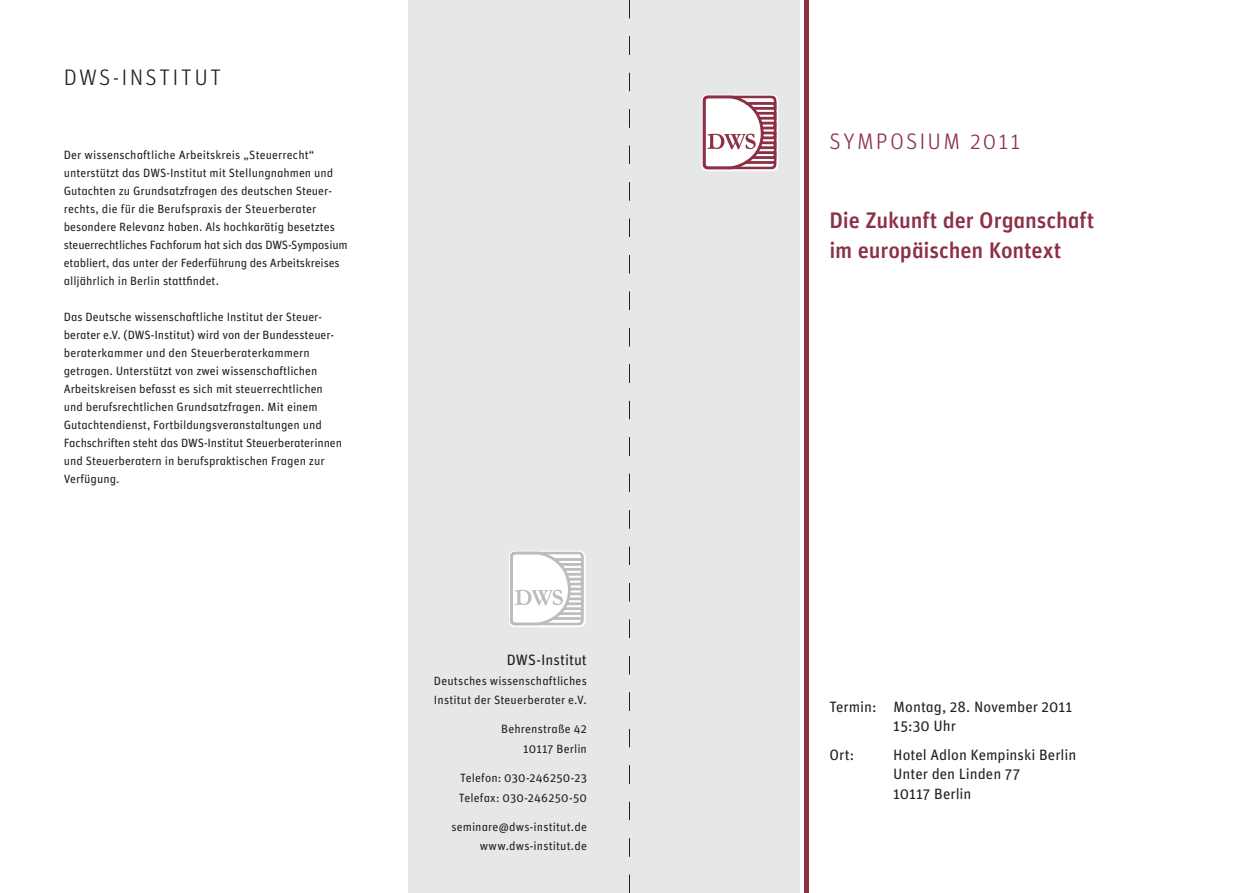
<style>
.page{position:relative;width:1259px;height:893px;background:#fff}
.page>*{position:absolute;margin:0;border:0;box-sizing:border-box;transform-origin:0 0}
.t1{font:22.5px/30px "Unit Medium Alternate";letter-spacing:-.005em;color:#8d2f45}
.t2{font:22.5px "Unit Light Alternate";letter-spacing:.09em;color:#8d2f45}
.t3{font:22.5px "Unit Light Alternate";letter-spacing:.1em;color:#231f20}
.t4{font:15px/19.5px "Unit Regular Alternate";color:#231f20}
.t5{font:12px/18px "Unit Regular Alternate";color:#231f20}
</style>
<div class="page">
<div style="left:629px;top:0;width:170px;height:893px;background:#e6e7e9"></div>
<div style="left:408px;top:0;width:221px;height:893px;background:#e6e7e9"></div>
<hr style="left:804px;top:0;width:4px;height:893px;background:#8d2f45">
<svg style="left:702px;top:95px;width:76px;height:76px"></svg>
<svg style="left:702px;top:95px;width:74px;height:74px;background:#d7b7bf"></svg>
<svg style="left:509px;top:551px;width:76px;height:76px"></svg>
<svg style="left:510px;top:551px;width:74px;height:74px;background:#e7e7e8"></svg>
<svg style="left:629px;top:0;width:1px;height:893px"></svg>
<h1 class="t3" style="left:64px;top:63px;width:159px">DWS-I NSTITUT</h1>
<p class="t5" style="left:64px;top:145px;width:285px">Der wissenschaftliche Arbeitskreis „Steuerrecht“ unterstützt das DWS-Institut mit Stellungnahmen und Gutachten zu Grundsatzfragen des deutschen Steuer&shy;rechts, die für die Berufspraxis der Steuerberater besondere Relevanz haben. Als hochkarätig besetztes steuerrechtliches Fachforum hat sich das DWS-Symposium etabliert, das unter der Federführung des Arbeitskreises alljährlich in Berlin stattfindet.</p>
<p class="t5" style="left:64px;top:307px;width:280px">Das Deutsche wissenschaftliche Institut der Steuer&shy;berater e.V. (DWS-Institut) wird von der Bundessteuer&shy;beraterkammer und den Steuerberaterkammern getragen. Unterstützt von zwei wissenschaftlichen Arbeitskreisen befasst es sich mit steuerrechtlichen und berufsrechtlichen Grundsatzfragen. Mit einem Gutachtendienst, Fortbildungsveranstaltungen und Fachschriften steht das DWS-Institut Steuerberaterinnen und Steuerberatern in berufspraktischen Fragen zur Verfügung.</p>
<p class="t4" style="left:507px;top:650px;width:82px">DWS-Institut</p>
<p class="t5" style="left:434px;top:670px;width:155px;line-height:19.5px">Deutsches wissenschaftliches<br>Institut der Steuerberater e.V.</p>
<p class="t5" style="left:501px;top:719px;width:87px;line-height:19.5px;text-align:right">Behrenstraße 42<br>10117 Berlin</p>
<p class="t5" style="left:459px;top:768px;width:130px;line-height:19.5px">Telefon: 030-246250-23<br>Telefax: 030-246250-50</p>
<p class="t5" style="left:451px;top:817px;width:137px;line-height:19.5px;text-align:right">seminare@dws-institut.de www.dws-institut.de</p>
<h1 class="t2" style="left:829px;top:127px;width:192px">SYMPOSIUM 2011</h1>
<h1 class="t1" style="left:829px;top:205px;width:266px">Die Zukunft der Organschaft im europäischen Kontext</h1>
<p class="t4" style="left:893px;top:697px;width:181px;text-indent:-64px">Termin: Montag, 28. November 2011<br>15:30 Uhr</p>
<p class="t4" style="left:829px;top:745px;width:26px">Ort:</p>
<p class="t4" style="left:893px;top:745px;width:185px">Hotel Adlon Kempinski Berlin<br>Unter den Linden 77<br>10117 Berlin</p>
</div>
